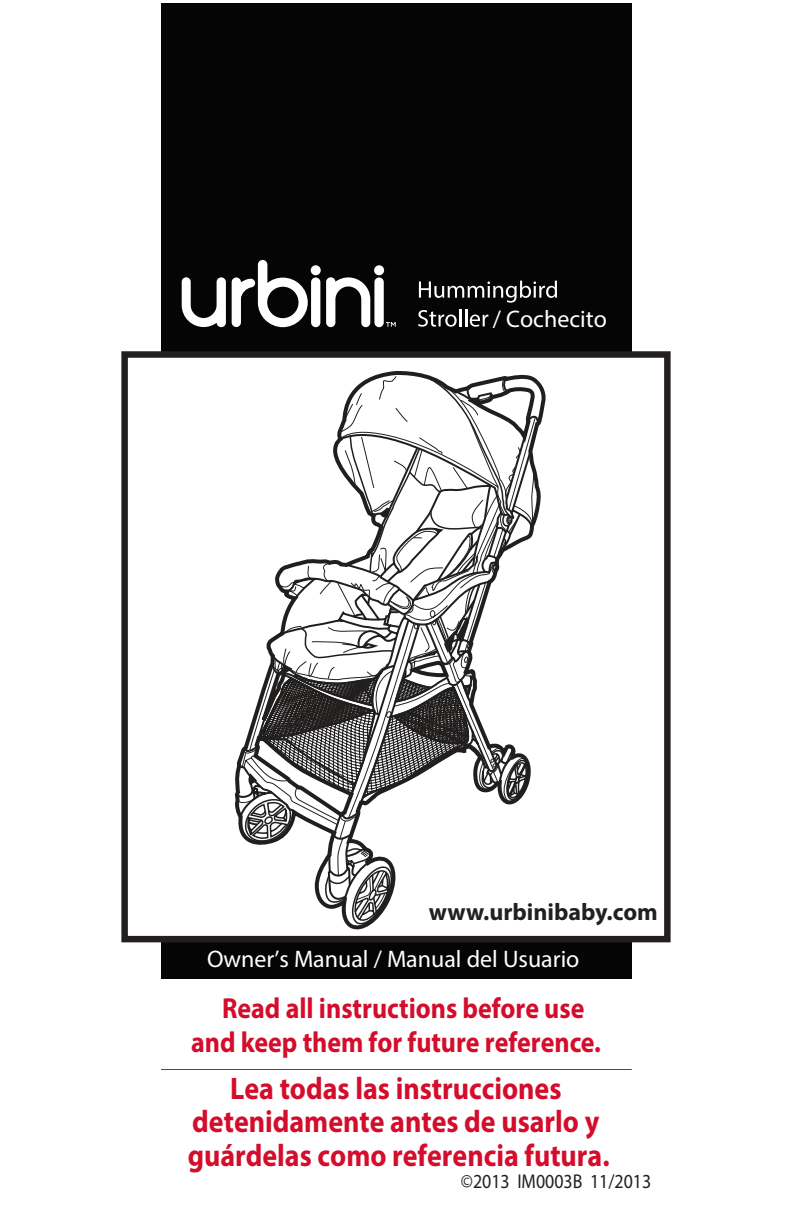
<style>
.page{position:relative;width:792px;height:1224px;background:#fff}
.page>*{position:absolute;margin:0;border:0;box-sizing:border-box;transform-origin:0 0}
.t1{font:700 31.2px/33.6px "Myriad Pro";color:#d30d2b;text-align:center;scale:.9 1}
.t2{font:700 29px/34px "Myriad Pro";color:#d30d2b;text-align:center;scale:.9 1}
.t3{font:500 24px "Gotham";color:#fff}
.t4{font:700 24px "Myriad Pro";color:#231f20}
.t5{font:20px "Myriad Pro";color:#231f20;scale:.9 1}
</style>
<div class="page">
<div style="left:161px;top:3px;width:471px;height:976px;background:#050505"></div>
<div style="left:121px;top:351px;width:550px;height:591px;background:#fff;border:6px solid #231f20"></div>
<svg style="left:419px;top:281px;width:138px;height:22px"></svg>
<svg style="left:418px;top:309px;width:70px;height:18px"></svg>
<svg style="left:236px;top:375px;width:303px;height:568px"></svg>
<div style="left:374px;top:265px;width:10px;height:10px;background:#fff;border-radius:50%"></div>
<svg style="left:182px;top:277px;width:44px;height:50px"></svg>
<svg style="left:232px;top:260px;width:88px;height:67px"></svg>
<svg style="left:326px;top:277px;width:70px;height:50px"></svg>
<p class="t3" style="left:493px;top:304px;width:115px">/ Cochecito</p>
<p class="t4" style="left:429px;top:896px;width:231px">www.urbinibaby.com</p>
<p class="t3" style="left:207px;top:945px;width:374px">Owner’s Manual / Manual del Usuario</p>
<p class="t2" style="left:191px;top:991px;width:457px">Read all instructions before use and keep them for future reference.</p>
<p class="t1" style="left:188px;top:1070px;width:470px">Lea todas las instrucciones detenidamente antes de usarlo y guárdelas como referencia futura.</p>
<p class="t5" style="left:461px;top:1169px;width:213px">©2013 IM0003B 11/2013</p>
</div>
